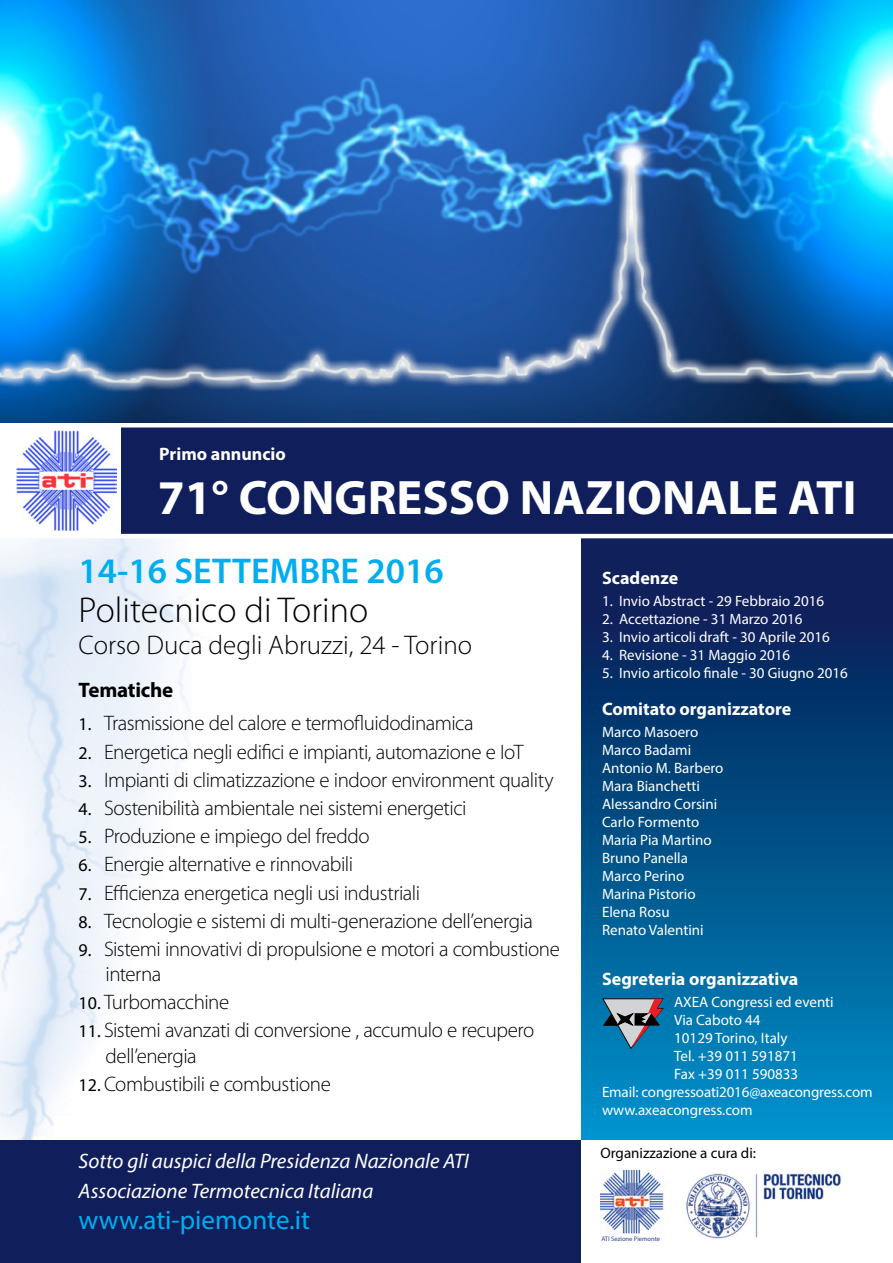
<style>
.page{position:relative;width:893px;height:1263px;background:#fff}
.page>*{position:absolute;margin:0;border:0;box-sizing:border-box;transform-origin:0 0}
.t1{font:700 48.6px "Myriad Pro";color:#fff}
.t2{font:300 36px "Myriad Pro";color:#000}
.t3{font:600 36px "Myriad Pro";color:#00aeef}
.t4{font:300 27px "Myriad Pro";color:#000}
.t5{font:27px "Myriad Pro";color:#00aeef}
.t6{font:300 21px/25.2px "Myriad Pro";letter-spacing:-.025em;color:#000}
.t7{font:italic 21px/29.4px "Myriad Pro";color:#fff}
.t8{font:700 21px "Myriad Pro";letter-spacing:-.01em;color:#000}
.t9{font:700 18px "Myriad Pro";color:#fff}
.t10{font:15px/18px "Myriad Pro";color:#fff}
.t11{font:15px "Myriad Pro";color:#000}
.t12{font:6.6px "Myriad Pro";color:#25408f}
.s1{font-weight:400;font-size:18px}
</style>
<div class="page">
<img style="left:0;top:538px;width:194px;height:602px">
<img style="left:0;top:0;width:893px;height:423px">
<div style="left:0;top:425px;width:893px;height:112px;background:#101f5b"></div>
<div style="left:581px;top:534px;width:312px;height:606px;background:linear-gradient(to bottom,#0c134b,#008fc7)"></div>
<div style="left:0;top:1140px;width:893px;height:123px;background:#101f5b"></div>
<div style="left:581px;top:1140px;width:312px;height:123px;background:#fff"></div>
<div style="left:0;top:425px;width:120px;height:109px;background:#fff"></div>
<hr style="left:0;top:423px;width:893px;height:4px;background:#fff">
<img style="left:17px;top:431px;width:99px;height:99px">
<img style="left:600px;top:1171px;width:64px;height:63px">
<img style="left:686px;top:1173px;width:155px;height:66px">
<hr style="left:0;top:534px;width:893px;height:4px;background:#fff">
<svg style="left:601px;top:997px;width:64px;height:53px;background:#507c96"></svg>
<p class="t9" style="left:159px;top:442px;width:128px">Primo annuncio</p>
<h1 class="t1" style="left:158px;top:466px;width:700px">71° CONGRESSO NAZIONALE ATI</h1>
<h2 class="t3" style="left:79px;top:548px;width:367px">14-16 SETTEMBRE 2016</h2>
<h2 class="t2" style="left:79px;top:588px;width:291px">Politecnico di Torino</h2>
<p class="t4" style="left:79px;top:629px;width:395px">Corso Duca degli Abruzzi, 24 - Torino</p>
<p class="t8" style="left:79px;top:676px;width:96px">Tematiche</p>
<p class="t6" style="left:79px;top:711px;width:397px"><span class="s1">1.</span> Trasmissione del calore e termofluidodinamica</p>
<p class="t6" style="left:79px;top:739px;width:446px"><span class="s1">2.</span> Energetica negli edifici e impianti, automazione e IoT</p>
<p class="t6" style="left:79px;top:767px;width:477px"><span class="s1">3.</span> Impianti di climatizzazione e indoor environment quality</p>
<p class="t6" style="left:79px;top:795px;width:389px"><span class="s1">4.</span> Sostenibilità ambientale nei sistemi energetici</p>
<p class="t6" style="left:79px;top:823px;width:293px"><span class="s1">5.</span> Produzione e impiego del freddo</p>
<p class="t6" style="left:79px;top:851px;width:276px"><span class="s1">6.</span> Energie alternative e rinnovabili</p>
<p class="t6" style="left:79px;top:880px;width:343px"><span class="s1">7.</span> Efficienza energetica negli usi industriali</p>
<p class="t6" style="left:79px;top:908px;width:456px"><span class="s1">8.</span> Tecnologie e sistemi di multi-generazione dell’energia</p>
<p class="t6" style="left:106px;top:936px;width:456px;text-indent:-27px"><span class="s1">9.</span> Sistemi innovativi di propulsione e motori a combustione interna</p>
<p class="t6" style="left:79px;top:989px;width:152px"><span class="s1">10.</span> Turbomacchine</p>
<p class="t6" style="left:106px;top:1018px;width:430px;text-indent:-27px"><span class="s1">11.</span> Sistemi avanzati di conversione , accumulo e recupero dell’energia</p>
<p class="t6" style="left:79px;top:1071px;width:254px"><span class="s1">12.</span> Combustibili e combustione</p>
<p class="t7" style="left:79px;top:1146px;width:392px">Sotto gli auspici della Presidenza Nazionale ATI<br>Associazione Termotecnica Italiana</p>
<p class="t5" style="left:79px;top:1203px;width:233px">www.ati-piemonte.it</p>
<p class="t9" style="left:602px;top:566px;width:78px">Scadenze</p>
<p class="t10" style="left:602px;top:592px;width:224px">1. Invio Abstract - 29 Febbraio 2016</p>
<p class="t10" style="left:602px;top:610px;width:202px">2. Accettazione - 31 Marzo 2016</p>
<p class="t10" style="left:602px;top:628px;width:229px">3. Invio articoli draft - 30 Aprile 2016</p>
<p class="t10" style="left:602px;top:646px;width:190px">4. Revisione - 31 Maggio 2016</p>
<p class="t10" style="left:602px;top:664px;width:247px">5. Invio articolo finale - 30 Giugno 2016</p>
<p class="t9" style="left:602px;top:697px;width:191px">Comitato organizzatore</p>
<p class="t10" style="left:602px;top:722px;width:123px">Marco Masoero<br>Marco Badami<br>Antonio M. Barbero<br>Mara Bianchetti<br>Alessandro Corsini<br>Carlo Formento<br>Maria Pia Martino<br>Bruno Panella<br>Marco Perino<br>Marina Pistorio<br>Elena Rosu<br>Renato Valentini</p>
<p class="t9" style="left:602px;top:967px;width:198px">Segreteria organizzativa</p>
<p class="t10" style="left:674px;top:993px;width:161px">AXEA Congressi ed eventi</p>
<p class="t10" style="left:674px;top:1011px;width:88px">Via Caboto 44</p>
<p class="t10" style="left:674px;top:1029px;width:115px">10129 Torino, Italy</p>
<p class="t10" style="left:674px;top:1047px;width:125px">Tel. +39 011 591871</p>
<p class="t10" style="left:674px;top:1065px;width:125px">Fax +39 011 590833</p>
<p class="t10" style="left:602px;top:1083px;width:272px">Email: congressoati2016@axeacongress.com</p>
<p class="t10" style="left:602px;top:1101px;width:152px">www.axeacongress.com</p>
<p class="t11" style="left:600px;top:1143px;width:157px">Organizzazione a cura di:</p>
<p class="t12" style="left:601px;top:1234px;width:60px">ATI Sezione Piemonte</p>
</div>
